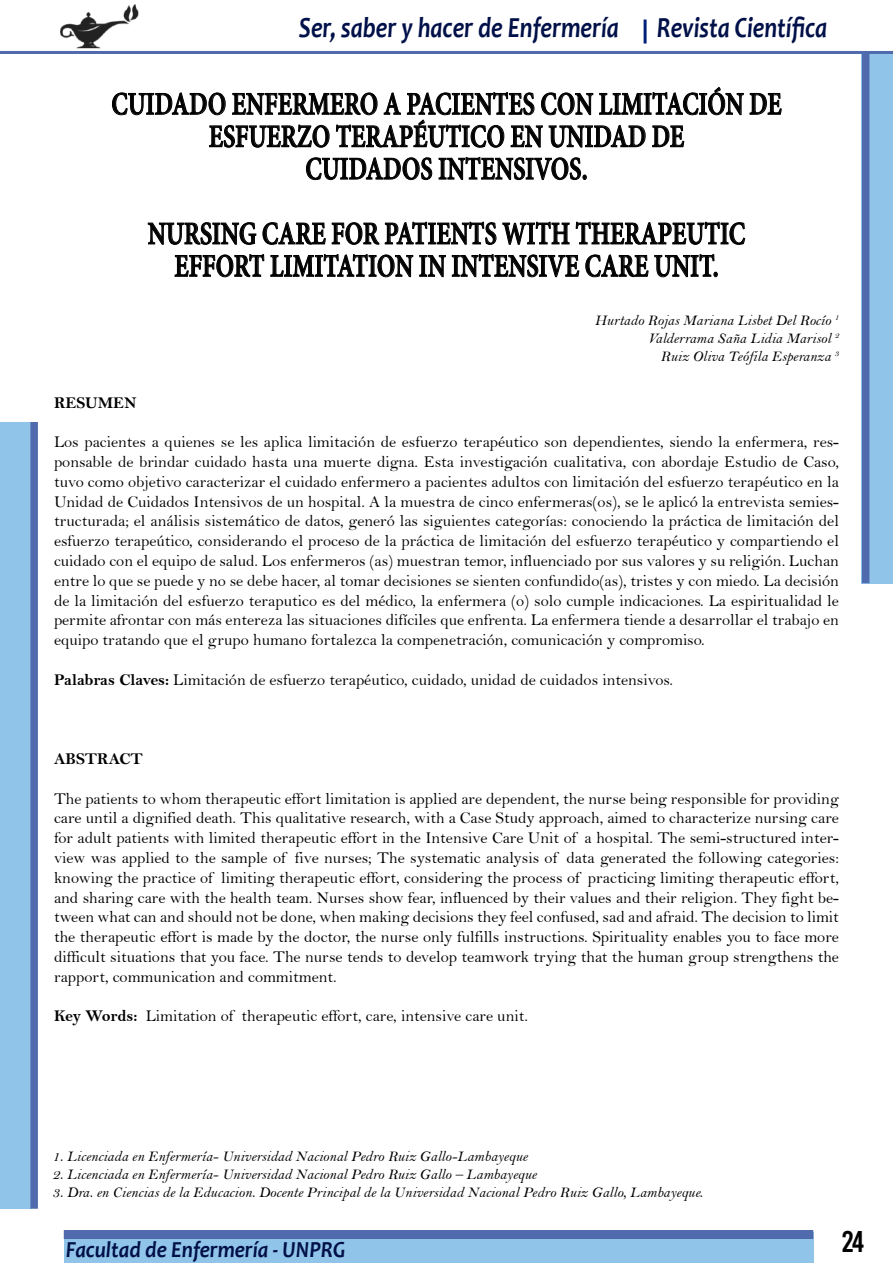
<style>
.page{position:relative;width:893px;height:1263px;background:#fff}
.page>*{position:absolute;margin:0;border:0;box-sizing:border-box;transform-origin:0 0}
.t1{font:700 34.8px/32.4px "Adobe Devanagari";color:#000;text-align:center;scale:.78 1}
.t2{font:30px "Bebas";color:#000}
.t3{font:italic 700 29.25px "Candara";color:#001048;scale:.82 1}
.t4{font:italic 700 23.1px "Candara";color:#001048;scale:.91 1}
.t5{font:16.5px/19.8px "Bell";color:#000;text-align:justify}
.t6{font:16.5px "Bell MT Bold";color:#000}
.t7{font:15px/18px "Bell MT Italic";color:#000;text-align:right}
.s1{font-family:"Bell MT Bold"}
</style>
<div class="page">
<div style="left:862px;top:52px;width:31px;height:531px;background:#91c4e9"></div>
<hr style="left:0;top:51px;width:893px;height:3px;background:#4f6bad">
<div style="left:862px;top:52px;width:7px;height:531px;background:#4f6bad"></div>
<hr style="left:644px;top:20px;width:3px;height:24px;background:#002179">
<img style="left:60px;top:4px;width:79px;height:45px">
<div style="left:64px;top:1232px;width:749px;height:31px;background:#91c4e9"></div>
<div style="left:0;top:422px;width:31px;height:787px;background:#91c4e9"></div>
<div style="left:30px;top:422px;width:8px;height:787px;background:#4f6bad"></div>
<div style="left:64px;top:1230px;width:749px;height:9px;background:#4f6bad"></div>
<svg style="left:112px;top:87px;width:670px;height:61px"></svg>
<svg style="left:306px;top:157px;width:126px;height:23px"></svg>
<svg style="left:438px;top:157px;width:149px;height:23px"></svg>
<svg style="left:148px;top:221px;width:598px;height:57px"></svg>
<hr style="left:892px;top:422px;width:1px;height:787px;background:#91c4e9">
<h3 class="t3" style="left:299px;top:9px;width:392px">Ser, saber y hacer de Enfermería</h3>
<h3 class="t3" style="left:657px;top:9px;width:209px">Revista Científica</h3>
<h1 class="t1" style="left:111px;top:91px;width:861px">CUIDADO ENFERMERO A PACIENTES CON LIMITACIÓN DE<br>ESFUERZO TERAPÉUTICO EN UNIDAD DE<br>CUIDADOS INTENSIVOS.</h1>
<h1 class="t1" style="left:148px;top:221px;width:767px">NURSING CARE FOR PATIENTS WITH THERAPEUTIC<br>EFFORT LIMITATION IN INTENSIVE CARE UNIT.</h1>
<p class="t7" style="left:595px;top:311px;width:245px">Hurtado Rojas Mariana Lisbet Del Rocío <sup>1<br></sup>Valderrama Saña Lidia Marisol <sup>2<br></sup>Ruiz Oliva Teófila Esperanza <sup>3</sup></p>
<p class="t6" style="left:54px;top:392px;width:84px">RESUMEN</p>
<p class="t5" style="left:54px;top:432px;width:786px">Los pacientes a quienes se les aplica limitación de esfuerzo terapéutico son dependientes, siendo la enfermera, res&shy;ponsable de brindar cuidado hasta una muerte digna. Esta investigación cualitativa, con abordaje Estudio de Caso, tuvo como objetivo caracterizar el cuidado enfermero a pacientes adultos con limitación del esfuerzo terapéutico en la Unidad de Cuidados Intensivos de un hospital. A la muestra de cinco enfermeras(os), se le aplicó la entrevista semies&shy;tructurada; el análisis sistemático de datos, generó las siguientes categorías: conociendo la práctica de limitación del esfuerzo terapeútico, considerando el proceso de la práctica de limitación del esfuerzo terapéutico y compartiendo el cuidado con el equipo de salud. Los enfermeros (as) muestran temor, influenciado por sus valores y su religión. Luchan entre lo que se puede y no se debe hacer, al tomar decisiones se sienten confundido(as), tristes y con miedo. La decisión de la limitación del esfuerzo teraputico es del médico, la enfermera (o) solo cumple indicaciones. La espiritualidad le permite afrontar con más entereza las situaciones difíciles que enfrenta. La enfermera tiende a desarrollar el trabajo en equipo tratando que el grupo humano fortalezca la compenetración, comunicación y compromiso.</p>
<p class="t5" style="left:54px;top:669px;width:620px"><span class="s1">Palabras Claves:</span> Limitación de esfuerzo terapéutico, cuidado, unidad de cuidados intensivos.</p>
<p class="t6" style="left:54px;top:749px;width:90px">ABSTRACT</p>
<p class="t5" style="left:54px;top:788px;width:786px">The patients to whom therapeutic effort limitation is applied are dependent, the nurse being responsible for providing care until a dignified death. This qualitative research, with a Case Study approach, aimed to characterize nursing care for adult patients with limited therapeutic effort in the Intensive Care Unit of a hospital. The semi-structured inter&shy;view was applied to the sample of five nurses; The systematic analysis of data generated the following categories: knowing the practice of limiting therapeutic effort, considering the process of practicing limiting therapeutic effort, and sharing care with the health team. Nurses show fear, influenced by their values and their religion. They fight be&shy;tween what can and should not be done, when making decisions they feel confused, sad and afraid. The decision to limit the therapeutic effort is made by the doctor, the nurse only fulfills instructions. Spirituality enables you to face more difficult situations that you face. The nurse tends to develop teamwork trying that the human group strengthens the rapport, communication and commitment.</p>
<p class="t5" style="left:54px;top:1006px;width:475px"><span class="s1">Key Words:</span> Limitation of therapeutic effort, care, intensive care unit.</p>
<p class="t7" style="left:52px;top:1147px;width:477px">1. Licenciada en Enfermería- Universidad Nacional Pedro Ruiz Gallo-Lambayeque</p>
<p class="t7" style="left:52px;top:1165px;width:486px">2. Licenciada en Enfermería- Universidad Nacional Pedro Ruiz Gallo – Lambayeque</p>
<p class="t7" style="left:52px;top:1183px;width:652px">3. Dra. en Ciencias de la Educacion. Docente Principal de la Universidad Nacional Pedro Ruiz Gallo, Lambayeque.</p>
<h3 class="t4" style="left:66px;top:1235px;width:309px">Facultad de Enfermería - UNPRG</h3>
<h2 class="t2" style="left:842px;top:1227px;width:24px">24</h2>
</div>
